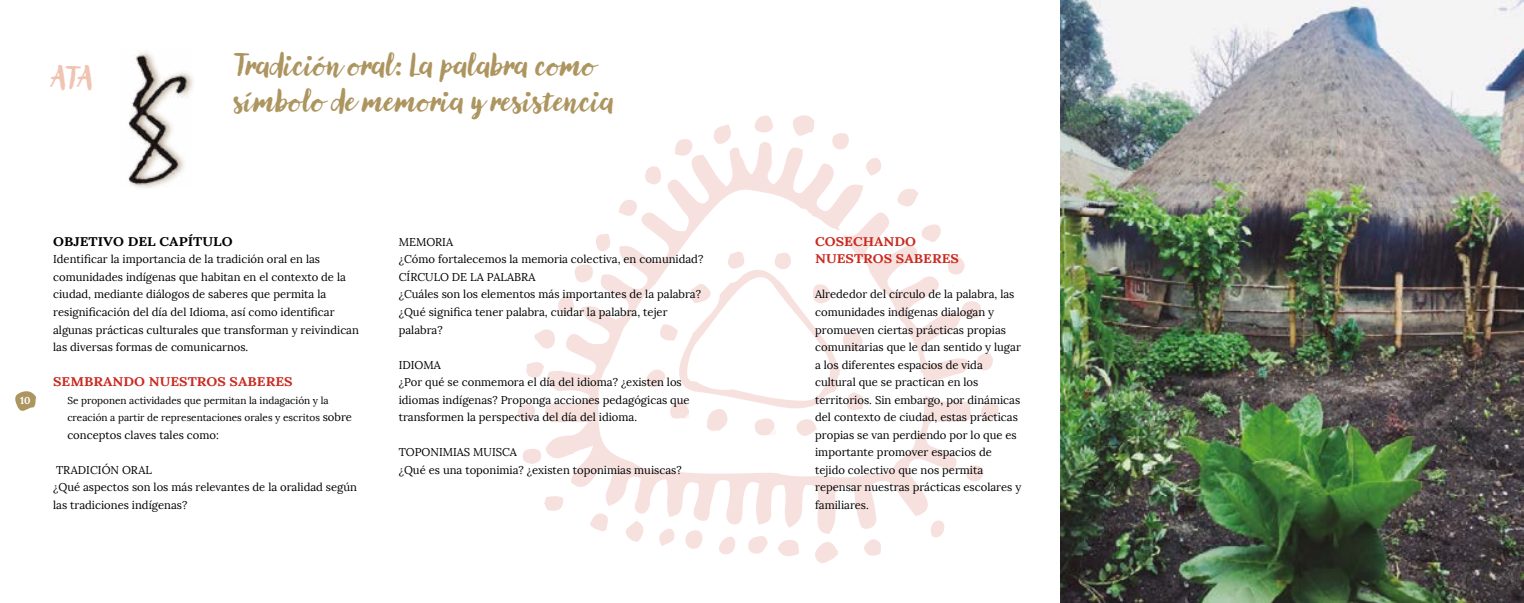
<style>
.page{position:relative;width:1524px;height:603px;background:#fff}
.page>*{position:absolute;margin:0;border:0;box-sizing:border-box;transform-origin:0 0}
.t1{font:30px/36px "Lullabies";letter-spacing:.005em;color:#ad9560}
.t2{font:30px "Lullabies";color:#f0c4b2}
.t3{font:700 12.5px/17.5px "Lora";color:#ca2a20;scale:1.13 1}
.t4{font:700 12.5px "Lora";color:#000;scale:1.13 1}
.t5{font:11.25px/17.5px "Lora";color:#000}
.t6{font:10px/17.5px "Lora";color:#000}
.t7{font:700 10px "Lora";color:#fff}
.s1{font-size:11.25px}
</style>
<div class="page">
<svg style="left:517px;top:115px;width:482px;height:448px"></svg>
<svg style="left:15px;top:391px;width:21px;height:20px"></svg>
<img style="left:1061px;top:0;width:463px;height:602px">
<img style="left:128px;top:51px;width:64px;height:136px">
<h1 class="t2" style="left:52px;top:59px;width:45px">ATA</h1>
<h1 class="t1" style="left:234px;top:47px;width:383px">Tradición oral: La palabra como símbolo de memoria y resistencia</h1>
<p class="t7" style="left:20px;top:393px;width:12px">10</p>
<p class="t4" style="left:53px;top:233px;width:160px">OBJETIVO DEL CAPÍTULO</p>
<p class="t5" style="left:53px;top:250px;width:307px">Identificar la importancia de la tradición oral en las comunidades indígenas que habitan en el contexto de la ciudad, mediante diálogos de saberes que permita la resignificación del día del Idioma, así como identificar algunas prácticas culturales que transforman y reivindican las diversas formas de comunicarnos.</p>
<p class="t3" style="left:53px;top:372px;width:213px">SEMBRANDO NUESTROS SABERES</p>
<p class="t6" style="left:67px;top:391px;width:286px">Se proponen actividades que permitan la indagación y la creación a partir de representaciones orales y escritos <span class="s1">sobre</span></p>
<p class="t5" style="left:67px;top:425px;width:153px">conceptos claves tales como:</p>
<p class="t5" style="left:53px;top:460px;width:305px">TRADICIÓN ORAL<br>¿Qué aspectos son los más relevantes de la oralidad según las tradiciones indígenas?</p>
<p class="t5" style="left:399px;top:233px;width:306px">MEMORIA<br>¿Cómo fortalecemos la memoria colectiva, en comunidad?<br>CÍRCULO DE LA PALABRA<br>¿Cuáles son los elementos más importantes de la palabra? ¿Qué significa tener palabra, cuidar la palabra, tejer palabra?</p>
<p class="t5" style="left:399px;top:356px;width:292px">IDIOMA<br>¿Por qué se conmemora el día del idioma? ¿existen los idiomas indígenas? Proponga acciones pedagógicas que transformen la perspectiva del día del idioma.</p>
<p class="t5" style="left:399px;top:443px;width:284px">TOPONIMIAS MUISCA<br>¿Qué es una toponimia? ¿existen toponimias muiscas?</p>
<p class="t3" style="left:815px;top:232px;width:129px">COSECHANDO<br>NUESTROS SABERES</p>
<p class="t5" style="left:815px;top:285px;width:208px">Alrededor del círculo de la palabra, las comunidades indígenas dialogan y promueven ciertas prácticas propias comunitarias que le dan sentido y lugar a los diferentes espacios de vida cultural que se practican en los territorios. Sin embargo, por dinámicas del contexto de ciudad, estas prácticas propias se van perdiendo por lo que es importante promover espacios de tejido colectivo que nos permita repensar nuestras prácticas escolares y familiares.</p>
</div>
